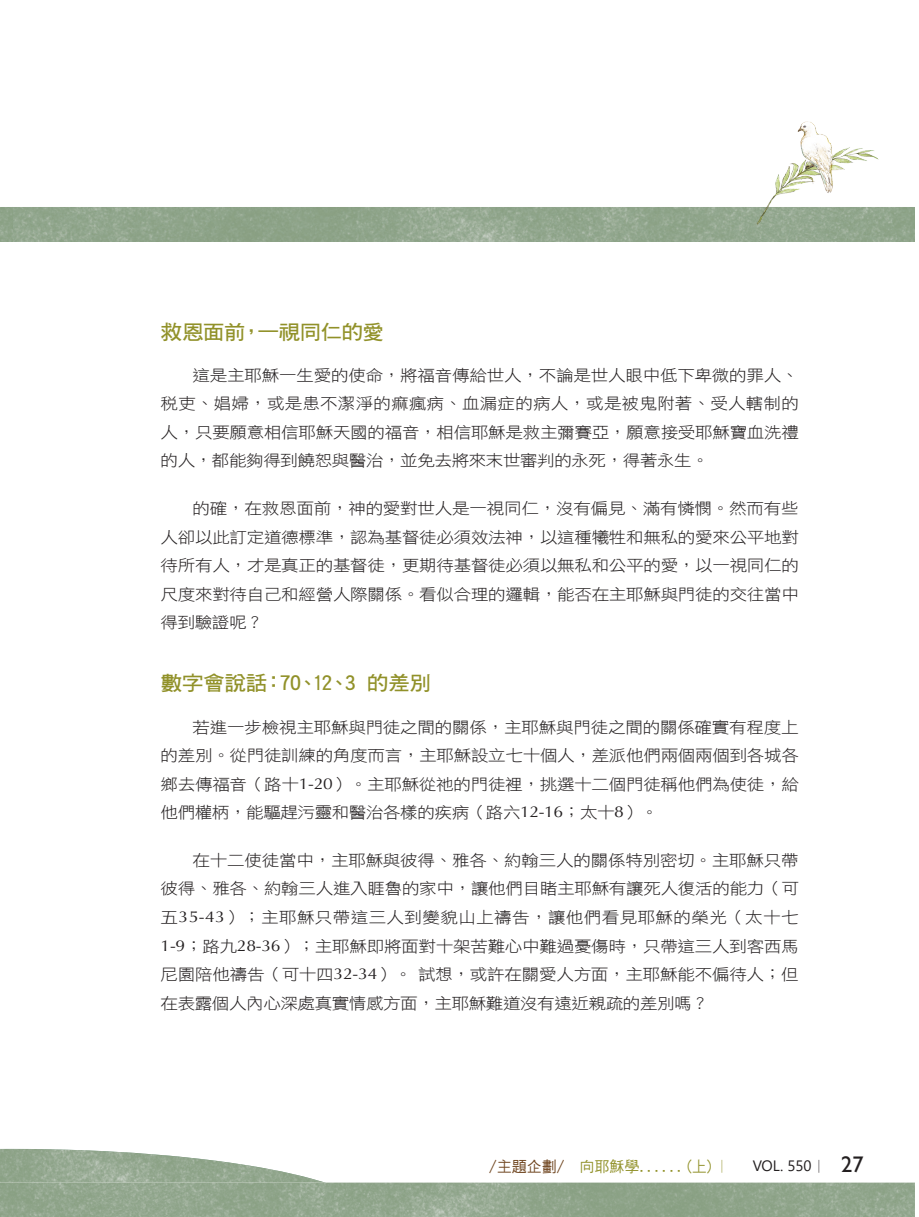
<style>
.page{position:relative;width:919px;height:1217px;background:#fff}
.page>*{position:absolute;margin:0;border:0;box-sizing:border-box;transform-origin:0 0}
.t1{font:22.5px "Gill Sans";color:#231f20}
.大標{font:20.25px "DF Hei W7 WIN BF";letter-spacing:-.035em;color:#919129;scale:1.08 1}
.t2{font:15.75px/28.5px "DF Hei W3 WIN BF";letter-spacing:-.02em;color:#231f20;text-align:justify;scale:1.11 1}
.t3{font:15px "DF Hei W5 WIN BF";color:#919129}
.t4{font:15px "Segoe UI";color:#231f20}
.s1{font-family:"Optima"}
.s2{color:#704620}
.s3{font-family:"Adobe Ming Std";font-weight:300}
</style>
<div class="page">
<img style="left:0;top:121px;width:914px;height:120px">
<img style="left:0;top:1148px;width:320px;height:33px">
<img style="left:0;top:1181px;width:914px;height:35px">
<p class="大標" style="left:161px;top:321px;width:208px">救恩面前，一視同仁的愛</p>
<p class="t2" style="left:161px;top:361px;width:576px;text-indent:32px">這是主耶穌一生愛的使命，將福音傳給世人，不論是世人眼中低下卑微的罪人、稅吏、娼婦，或是患不潔淨的痲瘋病、血漏症的病人，或是被鬼附著、受人轄制的人，只要願意相信耶穌天國的福音，相信耶穌是救主彌賽亞，願意接受耶穌寶血洗禮的人，都能夠得到饒恕與醫治，並免去將來末世審判的永死，得著永生。</p>
<p class="t2" style="left:161px;top:494px;width:576px;text-indent:32px">的確，在救恩面前，神的愛對世人是一視同仁，沒有偏見、滿有憐憫。然而有些人卻以此訂定道德標準，認為基督徒必須效法神，以這種犧牲和無私的愛來公平地對待所有人，才是真正的基督徒，更期待基督徒必須以無私和公平的愛，以一視同仁的尺度來對待自己和經營人際關係。看似合理的邏輯，能否在主耶穌與門徒的交往當中得到驗證呢？</p>
<p class="大標" style="left:161px;top:673px;width:252px">數字會說話：70、12、3 的差別</p>
<p class="t2" style="left:161px;top:712px;width:576px;text-indent:32px">若進一步檢視主耶穌與門徒之間的關係，主耶穌與門徒之間的關係確實有程度上的差別。從門徒訓練的角度而言，主耶穌設立七十個人，差派他們兩個兩個到各城各鄉去傳福音（路十<span class="s1">1-20</span>）。主耶穌從祂的門徒裡，挑選十二個門徒稱他們為使徒，給他們權柄，能驅趕污靈和醫治各樣的疾病（路六<span class="s1">12-16</span>；太十<span class="s1">8</span>）。</p>
<p class="t2" style="left:161px;top:845px;width:576px;text-indent:32px">在十二使徒當中，主耶穌與彼得、雅各、約翰三人的關係特別密切。主耶穌只帶彼得、雅各、約翰三人進入睚魯的家中，讓他們目睹主耶穌有讓死人復活的能力（可五<span class="s1">35-43</span>）；主耶穌只帶這三人到變貌山上禱告，讓他們看見耶穌的榮光（太十七<span class="s1">1-9</span>；路九<span class="s1">28-36</span>）；主耶穌即將面對十架苦難心中難過憂傷時，只帶這三人到客西馬尼園陪他禱告（可十四<span class="s1">32-34</span>）。試想，或許在關愛人方面，主耶穌能不偏待人；但在表露個人內心深處真實情感方面，主耶穌難道沒有遠近親疏的差別嗎？</p>
<p class="t3" style="left:489px;top:1158px;width:241px"><span class="s2">/主題企劃/</span> 向耶穌學......(上)<span class="s3">｜</span></p>
<p class="t4" style="left:752px;top:1151px;width:75px">VOL. 550<span class="s3">｜</span></p>
<p class="t1" style="left:841px;top:1150px;width:24px">27</p>
</div>
